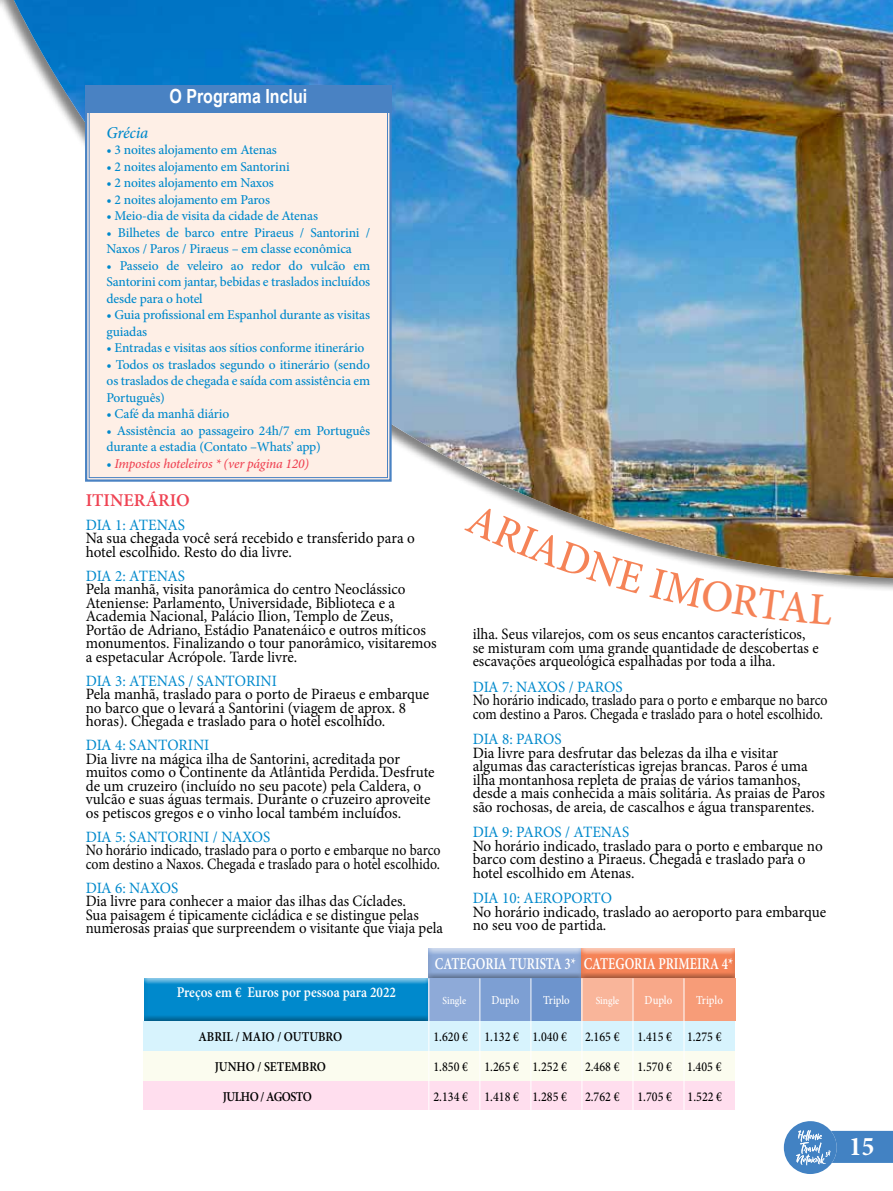
<style>
.page{position:relative;width:893px;height:1191px;background:#fff}
.page>*{position:absolute;margin:0;border:0;box-sizing:border-box;transform-origin:0 0}
.t1{font:700 condensed 27px "Minion Pro";color:#fff}
.t2{font:700 19.5px "Arial Narrow";color:#fff}
.t3{font:600 18px "Minion Pro";color:#ef4353}
.t4{font:600 16.5px "Minion Pro";color:#fff;scale:.77 1}
.t5{font:italic 500 16.5px "Minion Pro";letter-spacing:-.015em;color:#0089cc}
.t6{font:15.75px/13.5px "Minion Pro";color:#000;scale:.96 1}
.t7{font:15.75px/13.5px "Minion Pro";color:#000;scale:.94 1}
.t8{font:15.75px/13.5px "Minion Pro";color:#000;scale:.88 1}
.t9{font:15.75px "Minion Pro";letter-spacing:-.01em;color:#0089cc;scale:.96 1}
.t10{font:600 14.85px "Minion Pro";color:#fff;scale:.89 1}
.t11{font:500 13.5px/16.5px "Minion Pro";letter-spacing:-.01em;color:#0089cc}
.t12{font:500 13.5px "Minion Pro";color:#000;scale:.89 1}
.t13{font:italic 500 13.5px "Minion Pro";letter-spacing:-.015em;color:#ef4353}
.t14{font:600 13.5px "Minion Pro";letter-spacing:-.005em;color:#000;scale:.89 1}
.t15{font:600 13.5px "Minion Pro";letter-spacing:-.04em;color:#000;scale:.89 1}
.t16{font:500 12.15px "Minion Pro";letter-spacing:-.005em;color:#fff;scale:.89 1}
.t17{font:500 10.8px "Minion Pro";color:#fff;scale:.89 1}
.s1{font-style:normal;color:#0089cc}
</style>
<div class="page">
<svg style="left:784px;top:1121px;width:109px;height:53px"></svg>
<img style="left:14px;top:0;width:879px;height:578px">
<div style="left:84px;top:106px;width:309px;height:377px;background:#feefe6"></div>
<div style="left:89px;top:111px;width:299px;height:367px;border:1px solid #4982c3"></div>
<div style="left:85px;top:85px;width:307px;height:27px;background:#4982c3"></div>
<div style="left:143px;top:977px;width:286px;height:8px;background:#fff;opacity:.75"></div>
<div style="left:143px;top:982px;width:286px;height:40px;background:#000;opacity:.6"></div>
<div style="left:429px;top:948px;width:159px;height:7px;background:#bfcfe9"></div>
<div style="left:429px;top:952px;width:159px;height:26px;background:#000;opacity:.6"></div>
<div style="left:579px;top:948px;width:162px;height:7px;background:#fff;opacity:.75"></div>
<div style="left:579px;top:952px;width:162px;height:26px;background:#000;opacity:.6"></div>
<div style="left:429px;top:978px;width:51px;height:42px;background:#8eaad8"></div>
<div style="left:480px;top:978px;width:51px;height:42px;background:#7d9fd3"></div>
<div style="left:531px;top:978px;width:51px;height:42px;background:#6d94cd"></div>
<div style="left:582px;top:978px;width:51px;height:42px;background:#f9b59a"></div>
<div style="left:633px;top:978px;width:51px;height:42px;background:#f8a889"></div>
<div style="left:684px;top:978px;width:51px;height:42px;background:#f79c78"></div>
<div style="left:144px;top:1020px;width:591px;height:30px;background:#d7f3fd"></div>
<div style="left:144px;top:1080px;width:591px;height:30px;background:#ffdeee"></div>
<div style="left:144px;top:1050px;width:591px;height:30px;background:#fbfcef"></div>
<hr style="left:428px;top:978px;width:1px;height:162px;background:#fff">
<hr style="left:479px;top:978px;width:1px;height:162px;background:#fff">
<hr style="left:530px;top:978px;width:1px;height:162px;background:#fff">
<hr style="left:582px;top:978px;width:1px;height:162px;background:#fff">
<hr style="left:633px;top:978px;width:1px;height:162px;background:#fff">
<hr style="left:684px;top:978px;width:1px;height:162px;background:#fff">
<img style="left:464px;top:502px;width:369px;height:84px">
<p class="t2" style="left:169px;top:81px;width:139px">O Programa Inclui</p>
<p class="t5" style="left:107px;top:121px;width:43px">Grécia</p>
<p class="t11" style="left:107px;top:142px;width:172px">• 3 noites alojamento em Atenas</p>
<p class="t11" style="left:107px;top:158px;width:185px">• 2 noites alojamento em Santorini</p>
<p class="t11" style="left:107px;top:175px;width:169px">• 2 noites alojamento em Naxos</p>
<p class="t11" style="left:107px;top:191px;width:165px">• 2 noites alojamento em Paros</p>
<p class="t11" style="left:107px;top:208px;width:213px">• Meio-dia de visita da cidade de Atenas</p>
<p class="t11" style="left:107px;top:224px;width:265px">• Bilhetes de barco entre Piraeus / Santorini /<br>Naxos / Paros / Piraeus – em classe econômica</p>
<p class="t11" style="left:107px;top:257px;width:265px;text-align:justify">• Passeio de veleiro ao redor do vulcão em Santorini com jantar, bebidas e traslados incluídos desde para o hotel</p>
<p class="t11" style="left:107px;top:307px;width:265px">• Guia profissional em Espanhol durante as visitas guiadas</p>
<p class="t11" style="left:107px;top:340px;width:259px">• Entradas e visitas aos sítios conforme itinerário</p>
<p class="t11" style="left:107px;top:356px;width:265px;text-align:justify">• Todos os traslados segundo o itinerário (sendo os traslados de chegada e saída com assistência em Português)</p>
<p class="t11" style="left:107px;top:406px;width:124px">• Café da manhã diário</p>
<p class="t11" style="left:107px;top:422px;width:265px">• Assistência ao passageiro 24h/7 em Português durante a estadia (Contato –Whats’ app)</p>
<p class="t13" style="left:107px;top:454px;width:204px"><span class="s1">•</span> Impostos hoteleiros * (ver página 120)</p>
<p class="t3" style="left:86px;top:487px;width:106px">ITINERÁRIO</p>
<p class="t9" style="left:86px;top:514px;width:105px">DIA 1: ATENAS</p>
<p class="t6" style="left:86px;top:531px;width:344px">Na sua chegada você será recebido e transferido para o hotel escolhido. Resto do dia livre.</p>
<p class="t9" style="left:86px;top:565px;width:105px">DIA 2: ATENAS</p>
<p class="t6" style="left:86px;top:582px;width:367px">Pela manhã, visita panorâmica do centro Neoclássico Ateniense: Parlamento, Universidade, Biblioteca e a Academia Nacional, Palácio Ilion, Templo de Zeus, Portão de Adriano, Estádio Panatenáico e outros míticos monumentos. Finalizando o tour panorâmico, visitaremos a espetacular Acrópole. Tarde livre.</p>
<p class="t9" style="left:86px;top:670px;width:201px">DIA 3: ATENAS / SANTORINI</p>
<p class="t6" style="left:86px;top:687px;width:359px">Pela manhã, traslado para o porto de Piraeus e embarque no barco que o levará a Santorini (viagem de aprox. 8 horas). Chegada e traslado para o hotel escolhido.</p>
<p class="t9" style="left:86px;top:734px;width:130px">DIA 4: SANTORINI</p>
<p class="t6" style="left:86px;top:752px;width:365px">Dia livre na mágica ilha de Santorini, acreditada por muitos como o Continente da Atlântida Perdida. Desfrute de um cruzeiro (incluído no seu pacote) pela Caldera, o vulcão e suas águas termais. Durante o cruzeiro aproveite os petiscos gregos e o vinho local também incluídos.</p>
<p class="t9" style="left:86px;top:826px;width:194px">DIA 5: SANTORINI / NAXOS</p>
<p class="t8" style="left:86px;top:843px;width:405px">No horário indicado, traslado para o porto e embarque no barco com destino a Naxos. Chegada e traslado para o hotel escolhido.</p>
<p class="t9" style="left:86px;top:877px;width:98px">DIA 6: NAXOS</p>
<p class="t7" style="left:86px;top:894px;width:381px">Dia livre para conhecer a maior das ilhas das Cíclades.<br>Sua paisagem é tipicamente cicládica e se distingue pelas numerosas praias que surpreendem o visitante que viaja pela</p>
<p class="t7" style="left:473px;top:627px;width:370px">ilha. Seus vilarejos, com os seus encantos característicos, se misturam com uma grande quantidade de descobertas e escavações arqueológica espalhadas por toda a ilha.</p>
<p class="t9" style="left:473px;top:676px;width:158px">DIA 7: NAXOS / PAROS</p>
<p class="t8" style="left:473px;top:693px;width:405px">No horário indicado, traslado para o porto e embarque no barco com destino a Paros. Chegada e traslado para o hotel escolhido.</p>
<p class="t9" style="left:473px;top:728px;width:94px">DIA 8: PAROS</p>
<p class="t6" style="left:473px;top:746px;width:369px">Dia livre para desfrutar das belezas da ilha e visitar algumas das características igrejas brancas. Paros é uma ilha montanhosa repleta de praias de vários tamanhos, desde a mais conhecida a mais solitária. As praias de Paros são rochosas, de areia, de cascalhos e água transparentes.</p>
<p class="t9" style="left:473px;top:821px;width:164px">DIA 9: PAROS / ATENAS</p>
<p class="t6" style="left:473px;top:839px;width:366px">No horário indicado, traslado para o porto e embarque no barco com destino a Piraeus. Chegada e traslado para o hotel escolhido em Atenas.</p>
<p class="t9" style="left:473px;top:887px;width:147px">DIA 10: AEROPORTO</p>
<p class="t6" style="left:473px;top:905px;width:370px">No horário indicado, traslado ao aeroporto para embarque no seu voo de partida.</p>
<p class="t10" style="left:177px;top:982px;width:248px">Preços em € Euros por pessoa para 2022</p>
<p class="t4" style="left:435px;top:952px;width:389px">CATEGORIA TURISTA 3* CATEGORIA PRIMEIRA 4*</p>
<p class="t17" style="left:443px;top:993px;width:28px">Single</p>
<p class="t16" style="left:492px;top:992px;width:33px">Duplo</p>
<p class="t16" style="left:543px;top:992px;width:32px">Triplo</p>
<p class="t17" style="left:596px;top:993px;width:28px">Single</p>
<p class="t16" style="left:645px;top:992px;width:33px">Duplo</p>
<p class="t16" style="left:696px;top:992px;width:32px">Triplo</p>
<p class="t14" style="left:199px;top:1027px;width:163px">ABRIL / MAIO / OUTUBRO</p>
<p class="t12" style="left:433px;top:1027px;width:151px">1.620 € 1.132 € 1.040 €</p>
<p class="t12" style="left:585px;top:1027px;width:40px">2.165 €</p>
<p class="t12" style="left:637px;top:1027px;width:96px">1.415 € 1.275 €</p>
<p class="t14" style="left:215px;top:1057px;width:127px">JUNHO / SETEMBRO</p>
<p class="t12" style="left:433px;top:1057px;width:151px">1.850 € 1.265 € 1.252 €</p>
<p class="t12" style="left:585px;top:1057px;width:40px">2.468 €</p>
<p class="t12" style="left:637px;top:1057px;width:96px">1.570 € 1.405 €</p>
<p class="t15" style="left:223px;top:1087px;width:101px">JULHO / AGOSTO</p>
<p class="t12" style="left:433px;top:1087px;width:151px">2.134 € 1.418 € 1.285 €</p>
<p class="t12" style="left:585px;top:1087px;width:40px">2.762 €</p>
<p class="t12" style="left:637px;top:1087px;width:97px">1.705 € 1.522 €</p>
<h1 class="t1" style="left:849px;top:1128px;width:27px">15</h1>
</div>
